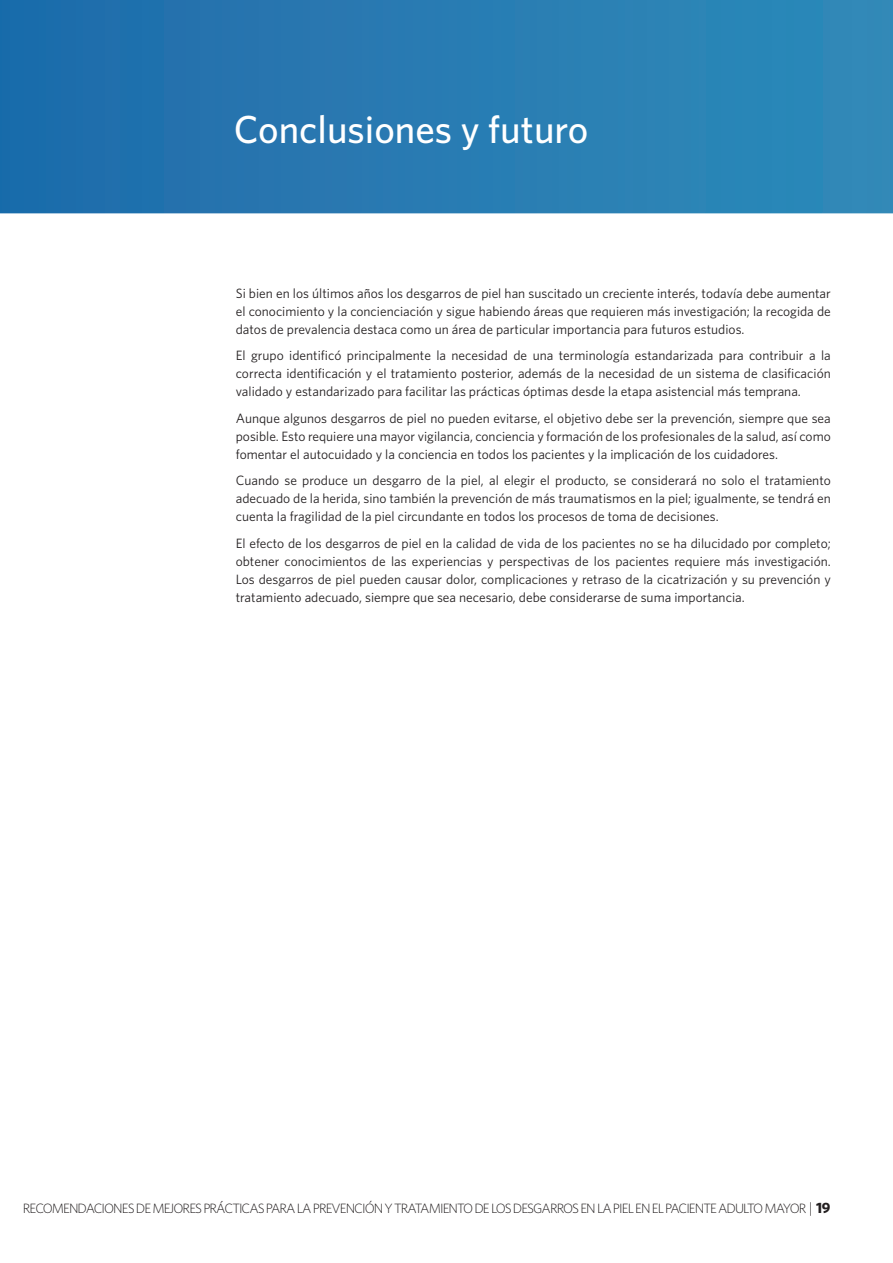
<style>
.page{position:relative;width:893px;height:1263px;background:#fff}
.page>*{position:absolute;margin:0;border:0;box-sizing:border-box;transform-origin:0 0}
.t1{font:500 39px "Whitney";color:#fff}
.t2{font:13.5px/18px "Whitney";color:#231f20;text-align:justify}
.t3{font:300 13.5px "Whitney";letter-spacing:-.07em;color:#231f20}
.s1{font-size:15px}
.s2{font-weight:700;font-size:15px}
</style>
<div class="page">
<svg style="left:0;top:0;width:893px;height:213px;background:#267ab1"></svg>
<h1 class="t1" style="left:234px;top:106px;width:356px">Conclusiones y futuro</h1>
<p class="t2" style="left:236px;top:284px;width:596px">Si bien en los últimos años los desgarros de piel han suscitado un creciente interés, todavía debe aumentar el conocimiento y la concienciación y sigue habiendo áreas que requieren más investigación; la recogida de datos de prevalencia destaca como un área de particular importancia para futuros estudios.</p>
<p class="t2" style="left:236px;top:346px;width:596px">El grupo identificó principalmente la necesidad de una terminología estandarizada para contribuir a la correcta identificación y el tratamiento posterior, además de la necesidad de un sistema de clasificación validado y estandarizado para facilitar las prácticas óptimas desde la etapa asistencial más temprana.</p>
<p class="t2" style="left:236px;top:409px;width:596px">Aunque algunos desgarros de piel no pueden evitarse, el objetivo debe ser la prevención, siempre que sea posible. Esto requiere una mayor vigilancia, conciencia y formación de los profesionales de la salud, así como fomentar el autocuidado y la conciencia en todos los pacientes y la implicación de los cuidadores.</p>
<p class="t2" style="left:236px;top:471px;width:596px">Cuando se produce un desgarro de la piel, al elegir el producto, se considerará no solo el tratamiento adecuado de la herida, sino también la prevención de más traumatismos en la piel; igualmente, se tendrá en cuenta la fragilidad de la piel circundante en todos los procesos de toma de decisiones.</p>
<p class="t2" style="left:236px;top:534px;width:596px">El efecto de los desgarros de piel en la calidad de vida de los pacientes no se ha dilucidado por completo; obtener conocimientos de las experiencias y perspectivas de los pacientes requiere más investigación.<br>Los desgarros de piel pueden causar dolor, complicaciones y retraso de la cicatrización y su prevención y tratamiento adecuado, siempre que sea necesario, debe considerarse de suma importancia.</p>
<p class="t3" style="left:23px;top:1201px;width:809px">RECOMENDACIONES DE MEJORES PRÁCTICAS PARA LA PREVENCIÓN Y TRATAMIENTO DE LOS DESGARROS EN LA PIEL EN EL PACIENTE ADULTO MAYOR <span class="s1">|</span> <span class="s2">19</span></p>
</div>
